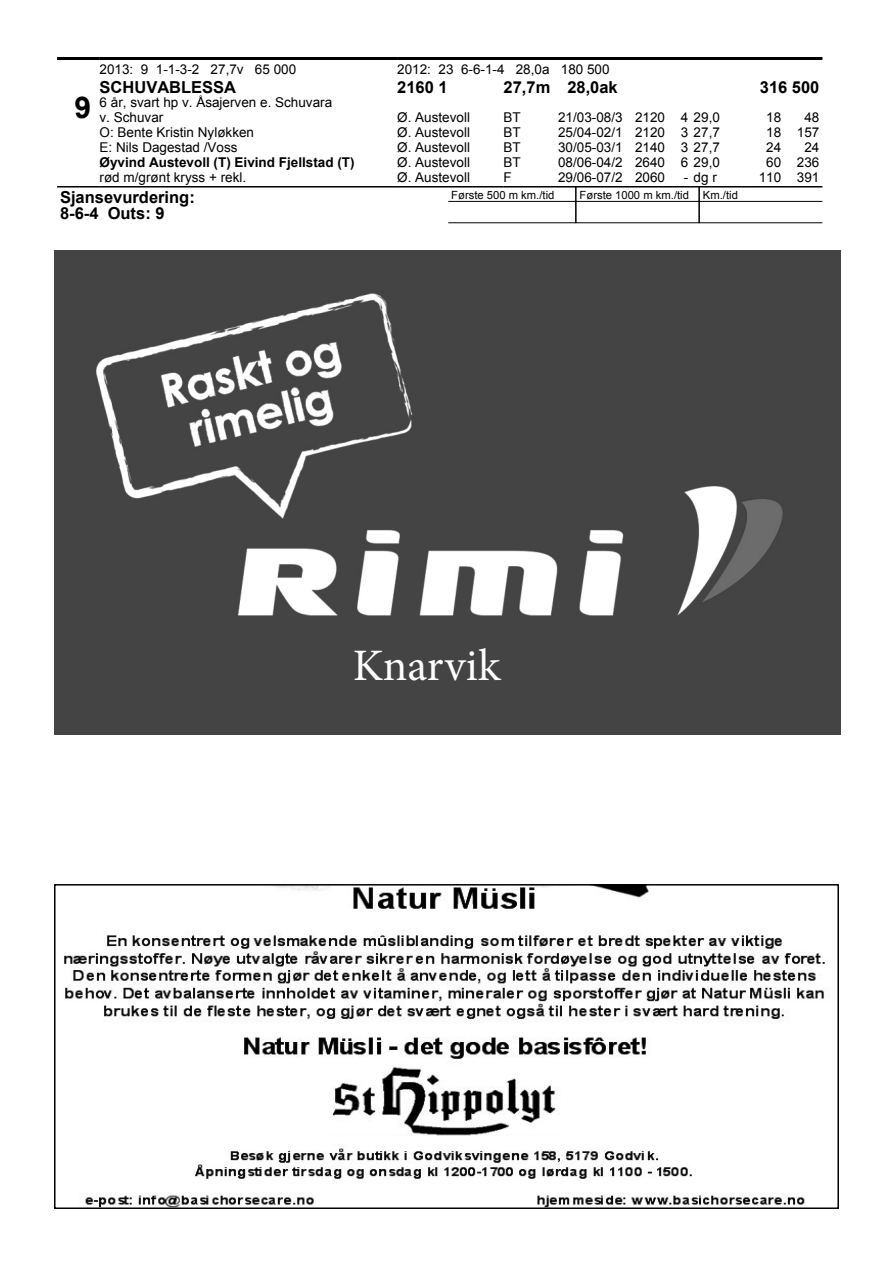
<style>
.page{position:relative;width:893px;height:1263px;background:#fff}
.page>*{position:absolute;margin:0;border:0;box-sizing:border-box;transform-origin:0 0}
.t1{font:45px "Minion Pro";color:#fff}
.t2{font:700 30px "Arial";color:#000}
.t3{font:700 16.5px/16.5px "Arial";color:#000}
.t4{font:13.5px/15px "Arial";color:#000;text-align:justify}
.t5{font:11.25px "Arial";color:#000}
.s1{font-weight:700}
</style>
<div class="page">
<img style="left:64px;top:887px;width:766px;height:319px">
<div style="left:54px;top:884px;width:785px;height:325px;border:2px solid #000"></div>
<hr style="left:57px;top:57px;width:43px;height:3px;background:#000">
<hr style="left:99px;top:57px;width:298px;height:3px;background:#000">
<hr style="left:397px;top:57px;width:425px;height:3px;background:#000">
<hr style="left:57px;top:186px;width:43px;height:2px;background:#000">
<hr style="left:99px;top:186px;width:298px;height:2px;background:#000">
<hr style="left:397px;top:186px;width:107px;height:2px;background:#000">
<hr style="left:503px;top:186px;width:47px;height:2px;background:#000">
<hr style="left:550px;top:186px;width:73px;height:2px;background:#000">
<hr style="left:622px;top:186px;width:43px;height:2px;background:#000">
<hr style="left:665px;top:186px;width:26px;height:2px;background:#000">
<hr style="left:690px;top:186px;width:60px;height:2px;background:#000">
<hr style="left:750px;top:186px;width:34px;height:2px;background:#000">
<hr style="left:784px;top:186px;width:38px;height:2px;background:#000">
<hr style="left:448px;top:201px;width:129px;height:1px;background:#000">
<hr style="left:575px;top:201px;width:125px;height:1px;background:#000">
<svg style="left:575px;top:187px;width:2px;height:14px"></svg>
<hr style="left:698px;top:201px;width:124px;height:1px;background:#000">
<svg style="left:698px;top:187px;width:2px;height:14px"></svg>
<hr style="left:448px;top:222px;width:128px;height:1px;background:#000">
<hr style="left:576px;top:222px;width:123px;height:1px;background:#000">
<hr style="left:575px;top:201px;width:2px;height:22px;background:#000">
<hr style="left:699px;top:222px;width:123px;height:1px;background:#000">
<hr style="left:698px;top:201px;width:2px;height:22px;background:#000">
<img style="left:54px;top:251px;width:786px;height:483px">
<p class="t4" style="left:100px;top:62px;width:198px">2013: 9 1-1-3-2 27,7v 65 000</p>
<p class="t4" style="left:397px;top:62px;width:214px">2012: 23 6-6-1-4 28,0a 180 500</p>
<p class="t3" style="left:100px;top:79px;width:138px">SCHUVABLESSA</p>
<p class="t3" style="left:397px;top:79px;width:52px">2160 1</p>
<p class="t3" style="left:504px;top:79px;width:116px">27,7m 28,0ak</p>
<p class="t3" style="left:760px;top:79px;width:61px">316 500</p>
<p class="t2" style="left:75px;top:88px;width:18px">9</p>
<p class="t4" style="left:100px;top:95px;width:257px;text-align:left">6 år, svart hp v. Åsajerven e. Schuvara<br>v. Schuvar<br>O: Bente Kristin Nyløkken<br>E: Nils Dagestad /Voss<br><span class="s1">Øyvind Austevoll (T) Eivind Fjellstad (T) </span>rød m/grønt kryss + rekl.</p>
<p class="t4" style="left:397px;top:110px;width:74px">Ø. Austevoll Ø. Austevoll Ø. Austevoll Ø. Austevoll Ø. Austevoll</p>
<p class="t4" style="left:504px;top:110px;width:19px">BT BT BT BT F</p>
<p class="t4" style="left:558px;top:110px;width:66px">21/03-08/3<br>25/04-02/1<br>30/05-03/1<br>08/06-04/2<br>29/06-07/2</p>
<p class="t4" style="left:635px;top:110px;width:32px">2120<br>2120<br>2140<br>2640<br>2060</p>
<p class="t4" style="left:681px;top:110px;width:41px">4 29,0<br>3 27,7<br>3 27,7<br>6 29,0</p>
<p class="t4" style="left:759px;top:110px;width:24px;text-align:center">18<br>18<br>24<br>60<br>110</p>
<p class="t4" style="left:797px;top:110px;width:24px;text-align:center">48<br>157<br>24<br>236<br>391</p>
<p class="t4" style="left:684px;top:170px;width:35px">- dg r</p>
<p class="t3" style="left:60px;top:189px;width:136px">Sjansevurdering:<br>8-6-4 Outs: 9</p>
<p class="t5" style="left:451px;top:187px;width:105px">Første 500 m km./tid</p>
<p class="t5" style="left:580px;top:187px;width:160px">Første 1000 m km./tid Km./tid</p>
<p class="t1" style="left:353px;top:635px;width:149px">Knarvik</p>
</div>
